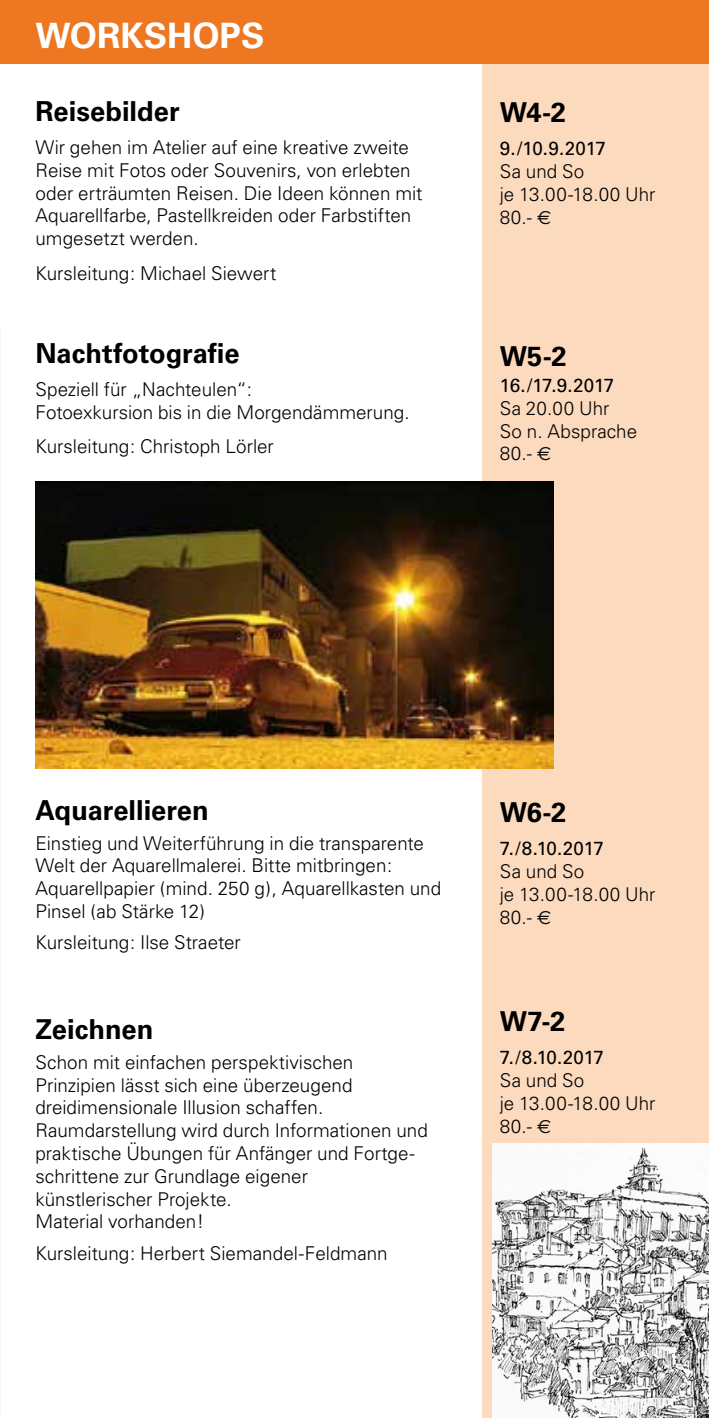
<style>
.page{position:relative;width:709px;height:1418px;background:#fff}
.page>*{position:absolute;margin:0;border:0;box-sizing:border-box;transform-origin:0 0}
.t1{font:700 35px "Univers";color:#fff}
.t2{font:700 27.5px "Univers";color:#000}
.t3{font:700 27.5px "Univers CE";color:#000}
.t4{font:300 19px/22.8px "Univers";color:#000}
.t5{font:500 19px "Univers CE";letter-spacing:-.025em;color:#000}
.s1{font-family:"Euro Sans";font-weight:400}
</style>
<div class="page">
<div style="left:482px;top:0;width:227px;height:1417px;background:#fcdabe"></div>
<div style="left:0;top:0;width:709px;height:64px;background:#ee7821"></div>
<img style="left:35px;top:481px;width:518px;height:287px">
<img style="left:492px;top:1143px;width:217px;height:274px">
<h1 class="t1" style="left:35px;top:15px;width:230px">WORKSHOPS</h1>
<h2 class="t3" style="left:35px;top:95px;width:146px">Reisebilder</h2>
<p class="t4" style="left:35px;top:136px;width:388px">Wir gehen im Atelier auf eine kreative zweite Reise mit Fotos oder Souvenirs, von erlebten oder erträumten Reisen. Die Ideen können mit Aquarellfarbe, Pastellkreiden oder Farbstiften umgesetzt werden.</p>
<p class="t4" style="left:35px;top:262px;width:242px">Kursleitung: Michael Siewert</p>
<h2 class="t2" style="left:35px;top:337px;width:206px">Nachtfotografie</h2>
<p class="t4" style="left:35px;top:378px;width:376px">Speziell für „Nachteulen“:<br>Fotoexkursion bis in die Morgendämmerung.</p>
<p class="t4" style="left:35px;top:435px;width:240px">Kursleitung: Christoph Lörler</p>
<h2 class="t3" style="left:500px;top:96px;width:68px">W4-2</h2>
<p class="t5" style="left:500px;top:137px;width:108px">9./10.9.2017</p>
<p class="t4" style="left:500px;top:160px;width:157px">Sa und So<br>je 13.00-18.00 Uhr<br>80.- <span class="s1">E</span></p>
<h2 class="t2" style="left:500px;top:340px;width:68px">W5-2</h2>
<p class="t5" style="left:500px;top:374px;width:116px">16./17.9.2017</p>
<p class="t4" style="left:500px;top:397px;width:139px">Sa 20.00 Uhr<br>So n. Absprache<br>80.- <span class="s1">E</span></p>
<h2 class="t2" style="left:35px;top:794px;width:175px">Aquarellieren</h2>
<p class="t4" style="left:35px;top:831px;width:407px">Einstieg und Weiterführung in die transparente Welt der Aquarellmalerei. Bitte mitbringen:<br>Aquarellpapier (mind. 250 g), Aquarellkasten und Pinsel (ab Stärke 12)</p>
<p class="t4" style="left:35px;top:931px;width:207px">Kursleitung: Ilse Straeter</p>
<h2 class="t2" style="left:35px;top:1013px;width:119px">Zeichnen</h2>
<p class="t4" style="left:35px;top:1050px;width:394px">Schon mit einfachen perspektivischen Prinzipien lässt sich eine überzeugend dreidimensionale Illusion schaffen.<br>Raumdarstellung wird durch Informationen und praktische Übungen für Anfänger und Fortge&shy;schrittene zur Grundlage eigener künstlerischer Projekte.<br>Material vorhanden!</p>
<p class="t4" style="left:35px;top:1241px;width:354px">Kursleitung: Herbert Siemandel-Feldmann</p>
<h2 class="t2" style="left:500px;top:796px;width:68px">W6-2</h2>
<p class="t5" style="left:500px;top:837px;width:106px">7./8.10.2017</p>
<p class="t4" style="left:500px;top:860px;width:157px">Sa und So<br>je 13.00-18.00 Uhr<br>80.- <span class="s1">E</span></p>
<h2 class="t2" style="left:500px;top:1005px;width:67px">W7-2</h2>
<p class="t5" style="left:500px;top:1046px;width:106px">7./8.10.2017</p>
<p class="t4" style="left:500px;top:1069px;width:157px">Sa und So<br>je 13.00-18.00 Uhr<br>80.- <span class="s1">E</span></p>
</div>
